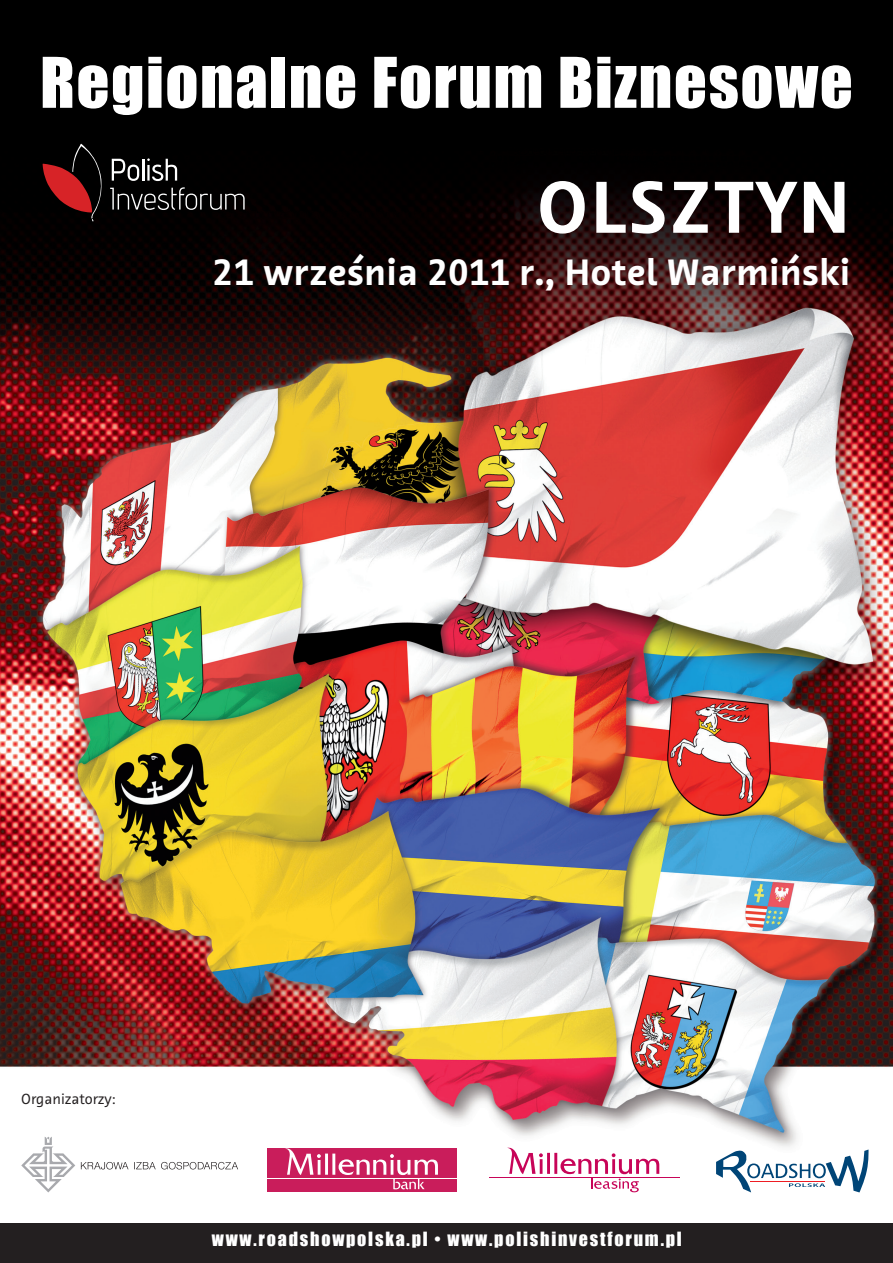
<style>
.page{position:relative;width:893px;height:1263px;background:#fff}
.page>*{position:absolute;margin:0;border:0;box-sizing:border-box;transform-origin:0 0}
.t1{font:700 75px "Schering Sans CE";letter-spacing:.03em;color:#fff}
.t2{font:64.5px "Impact";letter-spacing:.025em;color:#fff}
.t3{font:700 37.5px "Schering Sans CE";color:#fff}
.t4{font:18px "Impact";letter-spacing:.1em;color:#fff}
.t5{font:15px "Schering Sans CE";color:#231f20}
</style>
<div class="page">
<img style="left:0;top:0;width:893px;height:1193px">
<svg style="left:112px;top:159px;width:27px;height:22px"></svg>
<hr style="left:142px;top:159px;width:2px;height:22px;background:#fff">
<svg style="left:147px;top:158px;width:30px;height:23px"></svg>
<svg style="left:110px;top:187px;width:135px;height:23px;background:#2d2c2c"></svg>
<svg style="left:43px;top:144px;width:59px;height:77px;background:#430f10"></svg>
<div style="left:0;top:1223px;width:893px;height:40px;background:#231f20"></div>
<svg style="left:21px;top:1137px;width:54px;height:55px"></svg>
<svg style="left:81px;top:1162px;width:157px;height:7px"></svg>
<svg style="left:716px;top:1149px;width:152px;height:43px"></svg>
<div style="left:267px;top:1148px;width:190px;height:44px;background:#c91d5b"></div>
<hr style="left:267px;top:1178px;width:190px;height:1px;background:#fff">
<svg style="left:285px;top:1148px;width:153px;height:41px"></svg>
<hr style="left:547px;top:1153px;width:3px;height:21px;background:#c70458">
<hr style="left:554px;top:1153px;width:3px;height:21px;background:#c70458">
<svg style="left:507px;top:1148px;width:36px;height:26px"></svg>
<svg style="left:560px;top:1153px;width:99px;height:39px"></svg>
<hr style="left:489px;top:1177px;width:190px;height:1px;background:#c70458">
<p class="t2" style="left:40px;top:32px;width:814px">Regionalne Forum Biznesowe</p>
<p class="t1" style="left:537px;top:158px;width:315px">OLSZTYN</p>
<p class="t3" style="left:212px;top:248px;width:639px">21 września 2011 r., Hotel Warmiński</p>
<p class="t5" style="left:21px;top:1089px;width:96px">Organizatorzy:</p>
<p class="t4" style="left:212px;top:1225px;width:471px">www.roadshowpolska.pl • www.polishinvestforum.pl</p>
</div>
